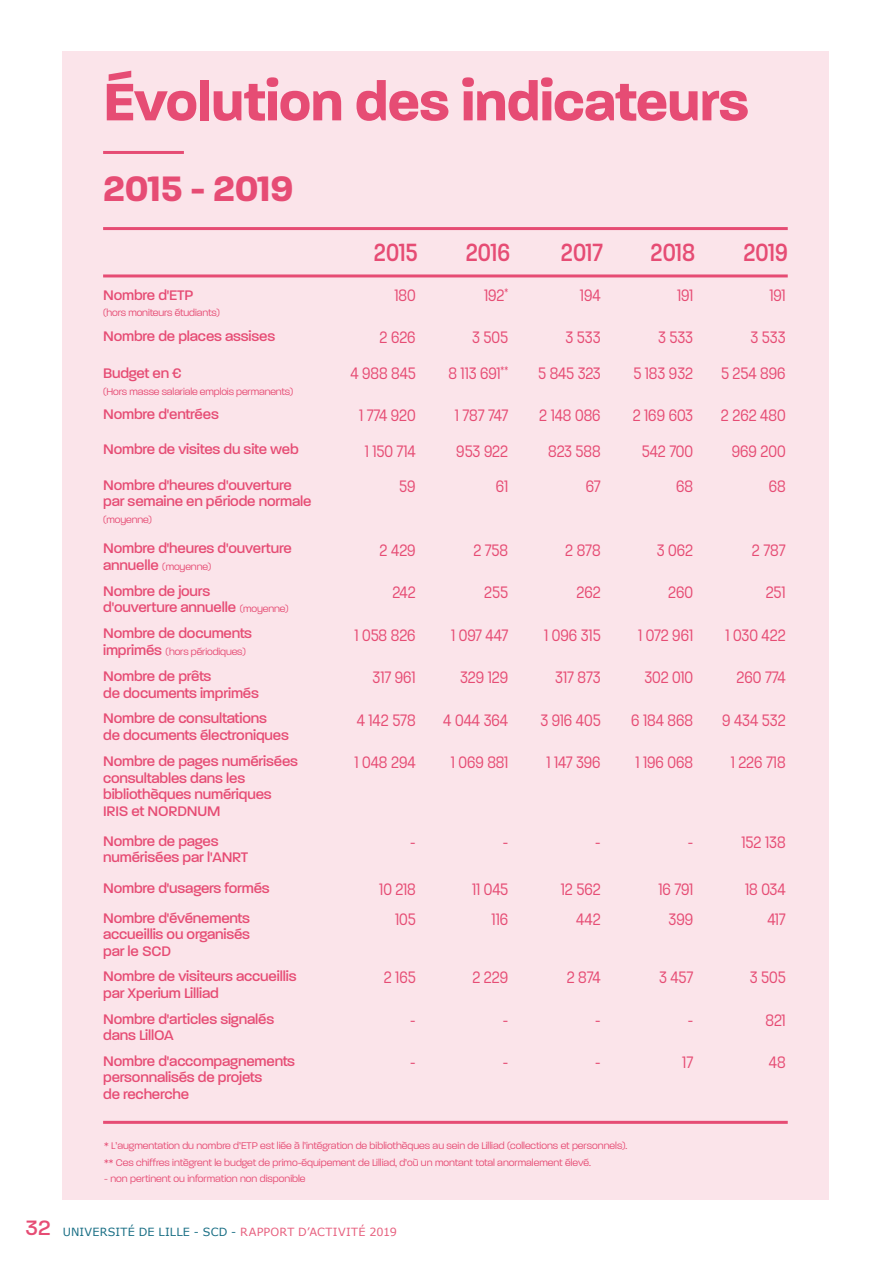
<style>
.page{position:relative;width:893px;height:1263px;background:#fff}
.page>*{position:absolute;margin:0;border:0;box-sizing:border-box;transform-origin:0 0}
.t1{font:700 57px "Paralucent";letter-spacing:-.015em;color:#e64c74}
.t2{font:700 38.25px "Paralucent";letter-spacing:-.01em;color:#e64c74}
.t3{font:500 27px "Paralucent Condensed";color:#e64c74}
.t4{font:300 18px/35.5px "Paralucent Condensed";color:#e64c74;text-align:right}
.t5{font:500 15px/16.5px "Paralucent";letter-spacing:-.01em;color:#e64c74}
.t6{font:11.25px "Verdana";letter-spacing:.02em;color:#1a6f85}
.t7{font:300 10.5px/16.5px "Paralucent";color:#e64c74}
.s1{font-weight:500;font-size:15px}
.s2{font-weight:300;font-size:10.5px}
.s3{font-family:"Paralucent";font-weight:500;font-size:22.5px;color:#e64c74}
.s4{color:#e7617f}
</style>
<div class="page">
<div style="left:63px;top:51px;width:766px;height:1148px;background:#fbe4ea"></div>
<hr style="left:103px;top:151px;width:81px;height:3px;background:#e64c74">
<hr style="left:103px;top:274px;width:685px;height:3px;background:#e64c74">
<hr style="left:103px;top:227px;width:685px;height:3px;background:#e64c74">
<hr style="left:103px;top:1121px;width:685px;height:3px;background:#e64c74">
<h1 class="t1" style="left:103px;top:67px;width:648px">Évolution des indicateurs</h1>
<h2 class="t2" style="left:103px;top:165px;width:192px">2015 - 2019</h2>
<p class="t5" style="left:103px;top:287px;width:92px">Nombre d'ETP</p>
<p class="t7" style="left:103px;top:305px;width:118px">(hors moniteurs étudiants)</p>
<p class="t5" style="left:103px;top:328px;width:174px">Nombre de places assises</p>
<p class="t5" style="left:103px;top:365px;width:80px">Budget en €</p>
<p class="t7" style="left:103px;top:383px;width:192px">(Hors masse salariale emplois permanents)</p>
<p class="t5" style="left:103px;top:406px;width:117px">Nombre d'entrées</p>
<p class="t5" style="left:103px;top:441px;width:197px">Nombre de visites du site web</p>
<p class="t5" style="left:103px;top:477px;width:210px">Nombre d'heures d'ouverture par semaine en période normale</p>
<p class="t7" style="left:103px;top:511px;width:50px">(moyenne)</p>
<p class="t5" style="left:103px;top:540px;width:190px">Nombre d'heures d'ouverture</p>
<p class="t7" style="left:103px;top:558px;width:110px"><span class="s1">annuelle</span> (moyenne)</p>
<p class="t5" style="left:103px;top:583px;width:187px">Nombre de jours<br>d'ouverture annuelle <span class="s2">(moyenne)</span></p>
<p class="t5" style="left:103px;top:625px;width:151px">Nombre de documents</p>
<p class="t7" style="left:103px;top:643px;width:144px"><span class="s1">imprimés</span> (hors périodiques)</p>
<p class="t5" style="left:103px;top:668px;width:157px">Nombre de prêts<br>de documents imprimés</p>
<p class="t5" style="left:103px;top:710px;width:187px">Nombre de consultations<br>de documents électroniques</p>
<p class="t5" style="left:103px;top:753px;width:196px">Nombre de pages numérisées consultables dans les bibliothèques numériques<br>IRIS et NORDNUM</p>
<p class="t5" style="left:103px;top:832px;width:147px">Nombre de pages numérisées par l'ANRT</p>
<h3 class="t3" style="left:374px;top:236px;width:45px">2015</h3>
<p class="t4" style="left:394px;top:277px;width:23px">180</p>
<p class="t4" style="left:350px;top:320px;width:67px">2 626<br>4 988 845</p>
<p class="t4" style="left:359px;top:398px;width:58px;text-align:center">1 774 920<br>1 150 714</p>
<p class="t4" style="left:399px;top:469px;width:18px">59</p>
<p class="t4" style="left:380px;top:532px;width:38px">2 429</p>
<p class="t4" style="left:392px;top:575px;width:25px">242</p>
<p class="t4" style="left:354px;top:617px;width:63px">1 058 826</p>
<p class="t4" style="left:373px;top:660px;width:45px">317 961</p>
<p class="t4" style="left:357px;top:702px;width:60px">4 142 578</p>
<p class="t4" style="left:354px;top:745px;width:63px">1 048 294</p>
<h3 class="t3" style="left:466px;top:236px;width:46px">2016</h3>
<p class="t4" style="left:484px;top:277px;width:25px">192<sup>*</sup></p>
<p class="t4" style="left:448px;top:320px;width:61px">3 505<br>8 113 691<sup>**</sup></p>
<p class="t4" style="left:455px;top:398px;width:55px;text-align:left">1 787 747<br>953 922</p>
<p class="t4" style="left:496px;top:469px;width:14px">61</p>
<p class="t4" style="left:473px;top:532px;width:36px">2 758</p>
<p class="t4" style="left:484px;top:575px;width:25px">255</p>
<p class="t4" style="left:451px;top:617px;width:59px">1 097 447</p>
<p class="t4" style="left:460px;top:660px;width:50px">329 129</p>
<p class="t4" style="left:443px;top:702px;width:66px">4 044 364</p>
<p class="t4" style="left:451px;top:745px;width:59px">1 069 881</p>
<p class="t4" style="left:410px;top:824px;width:7px">-</p>
<p class="t4" style="left:503px;top:824px;width:7px">-</p>
<h3 class="t3" style="left:561px;top:236px;width:43px">2017</h3>
<p class="t4" style="left:580px;top:277px;width:22px">194</p>
<p class="t4" style="left:538px;top:320px;width:64px">3 533<br>5 845 323</p>
<p class="t4" style="left:539px;top:398px;width:63px;text-align:center">2 148 086<br>823 588</p>
<p class="t4" style="left:586px;top:469px;width:16px">67</p>
<p class="t4" style="left:565px;top:532px;width:37px">2 878</p>
<p class="t4" style="left:576px;top:575px;width:26px">262</p>
<p class="t4" style="left:544px;top:617px;width:58px">1 096 315</p>
<p class="t4" style="left:555px;top:660px;width:47px">317 873</p>
<p class="t4" style="left:540px;top:702px;width:62px">3 916 405</p>
<p class="t4" style="left:546px;top:745px;width:56px">1 147 396</p>
<p class="t4" style="left:595px;top:824px;width:7px">-</p>
<h3 class="t3" style="left:650px;top:236px;width:46px">2018</h3>
<p class="t4" style="left:677px;top:277px;width:18px">191</p>
<p class="t4" style="left:633px;top:320px;width:61px">3 533<br>5 183 932</p>
<p class="t4" style="left:633px;top:398px;width:62px;text-align:center">2 169 603<br>542 700</p>
<p class="t4" style="left:676px;top:469px;width:18px">68</p>
<p class="t4" style="left:657px;top:532px;width:38px">3 062</p>
<p class="t4" style="left:668px;top:575px;width:26px">260</p>
<p class="t4" style="left:638px;top:617px;width:56px">1 072 961</p>
<p class="t4" style="left:644px;top:660px;width:50px">302 010</p>
<p class="t4" style="left:631px;top:702px;width:63px">6 184 868</p>
<p class="t4" style="left:635px;top:745px;width:59px">1 196 068</p>
<p class="t4" style="left:688px;top:824px;width:7px">-</p>
<h3 class="t3" style="left:743px;top:236px;width:46px">2019</h3>
<p class="t4" style="left:769px;top:277px;width:18px">191</p>
<p class="t4" style="left:721px;top:320px;width:66px">3 533<br>5 254 896</p>
<p class="t4" style="left:721px;top:398px;width:66px">2 262 480<br>969 200</p>
<p class="t4" style="left:769px;top:469px;width:18px">68</p>
<p class="t4" style="left:752px;top:532px;width:35px">2 787</p>
<p class="t4" style="left:766px;top:575px;width:21px">251</p>
<p class="t4" style="left:726px;top:617px;width:61px">1 030 422</p>
<p class="t4" style="left:736px;top:660px;width:51px">260 774</p>
<p class="t4" style="left:722px;top:702px;width:65px">9 434 532</p>
<p class="t4" style="left:731px;top:745px;width:56px">1 226 718</p>
<p class="t4" style="left:742px;top:824px;width:46px">152 138</p>
<p class="t5" style="left:103px;top:880px;width:168px">Nombre d'usagers formés</p>
<p class="t4" style="left:379px;top:872px;width:38px">10 218</p>
<p class="t4" style="left:472px;top:872px;width:38px">11 045</p>
<p class="t4" style="left:561px;top:872px;width:41px">12 562</p>
<p class="t4" style="left:658px;top:872px;width:36px">16 791</p>
<p class="t4" style="left:745px;top:872px;width:42px">18 034</p>
<p class="t5" style="left:103px;top:910px;width:149px;text-align:justify">Nombre d'événements accueillis ou organisés par le SCD</p>
<p class="t5" style="left:103px;top:968px;width:195px">Nombre de visiteurs accueillis par Xperium Lilliad</p>
<p class="t5" style="left:103px;top:1010px;width:173px">Nombre d'articles signalés dans LillOA</p>
<p class="t5" style="left:103px;top:1053px;width:193px">Nombre d'accompagnements personnalisés de projets<br>de recherche</p>
<p class="t4" style="left:395px;top:902px;width:22px">105</p>
<p class="t4" style="left:492px;top:902px;width:18px">116</p>
<p class="t4" style="left:576px;top:902px;width:26px">442</p>
<p class="t4" style="left:384px;top:960px;width:33px">2 165</p>
<p class="t4" style="left:410px;top:1002px;width:7px">-</p>
<p class="t4" style="left:472px;top:960px;width:37px">2 229</p>
<p class="t4" style="left:503px;top:1002px;width:7px">-</p>
<p class="t4" style="left:567px;top:960px;width:35px">2 874</p>
<p class="t4" style="left:595px;top:1002px;width:7px">-</p>
<p class="t4" style="left:410px;top:1045px;width:7px">-</p>
<p class="t4" style="left:503px;top:1045px;width:7px">-</p>
<p class="t4" style="left:595px;top:1045px;width:7px">-</p>
<p class="t7" style="left:104px;top:1137px;width:525px">* L’augmentation du nombre d’ETP est liée à l’intégration de bibliothèques au sein de Lilliad (collections et personnels). ** Ces chiffres intègrent le budget de primo-équipement de Lilliad, d’où un montant total anormalement élevé.</p>
<p class="t7" style="left:104px;top:1170px;width:203px">- non pertinent ou information non disponible</p>
<p class="t6" style="left:26px;top:1225px;width:373px"><span class="s3">32</span> UNIVERSITÉ DE LILLE - SCD - <span class="s4">RAPPORT D’ACTIVITÉ 2019</span></p>
<p class="t4" style="left:668px;top:902px;width:26px">399</p>
<p class="t4" style="left:659px;top:960px;width:36px">3 457</p>
<p class="t4" style="left:688px;top:1002px;width:7px">-</p>
<p class="t4" style="left:682px;top:1045px;width:12px">17</p>
<p class="t4" style="left:767px;top:902px;width:20px">417</p>
<p class="t4" style="left:750px;top:960px;width:37px">3 505</p>
<p class="t4" style="left:765px;top:1002px;width:22px">821</p>
<p class="t4" style="left:769px;top:1045px;width:18px">48</p>
</div>
